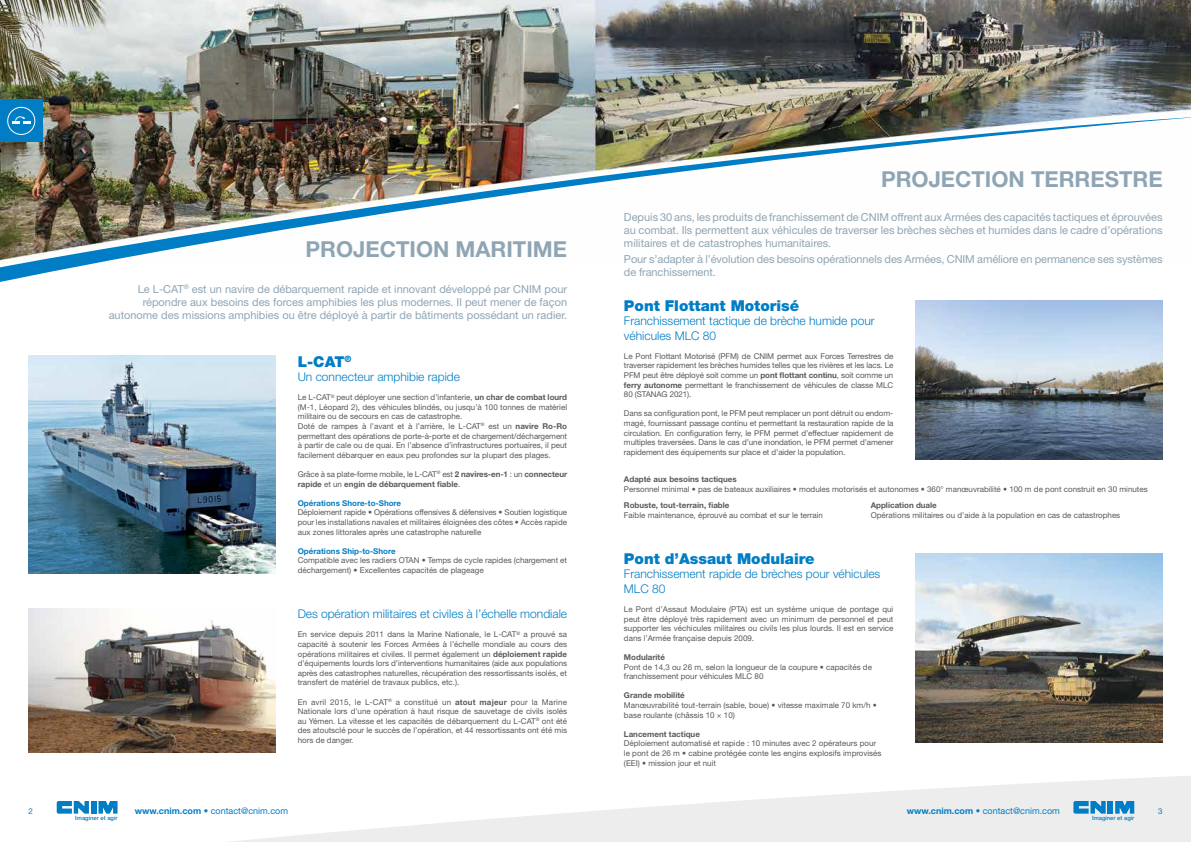
<style>
.page{position:relative;width:1191px;height:842px;background:#fff}
.page>*{position:absolute;margin:0;border:0;box-sizing:border-box;transform-origin:0 0}
.t1{font:700 22px "Helvetica Neue LT Std";color:#8fa5b4}
.t2{font:900 15px "Helvetica Neue LT Std";color:#007dc5}
.t3{font:300 12px/14.4px "Helvetica Neue LT Std";color:#007dc5}
.t4{font:11px/13px "Helvetica Neue LT Std";color:#8fa5b4;text-align:justify}
.t5{font:9px "Helvetica Neue LT Std";color:#007dc5}
.t6{font:8px/9.6px "Helvetica Neue LT Std";color:#58595b;text-align:justify}
.t7{font:700 8px/9.6px "Helvetica Neue LT Std";color:#58595b}
.t8{font:700 8px "Helvetica Neue LT Std";color:#007dc5}
.t9{font:8px "Helvetica Neue LT Std";color:#007dc5}
.t10{font:500 5.9px "Helvetica Neue";color:#007dc5}
.s1{font-weight:700}
.s2{font-weight:400}
</style>
<div class="page">
<svg style="left:96px;top:776px;width:1095px;height:66px"></svg>
<img style="left:28px;top:356px;width:247px;height:218px">
<img style="left:916px;top:300px;width:246px;height:159px">
<img style="left:916px;top:553px;width:246px;height:190px">
<img style="left:28px;top:609px;width:247px;height:144px">
<img style="left:0;top:0;width:1191px;height:116px">
<img style="left:0;top:116px;width:1191px;height:166px">
<div style="left:0;top:99px;width:43px;height:43px;background:#007dc5"></div>
<div style="left:7px;top:107px;width:28px;height:28px;border:1px solid #fff;border-radius:50%"></div>
<svg style="left:12px;top:116px;width:18px;height:8px"></svg>
<div style="left:91px;top:801px;width:5px;height:13px;background:#007dc5"></div>
<svg style="left:57px;top:801px;width:32px;height:13px"></svg>
<svg style="left:98px;top:801px;width:20px;height:13px"></svg>
<div style="left:1107px;top:801px;width:6px;height:13px;background:#007dc5"></div>
<svg style="left:1073px;top:801px;width:32px;height:13px"></svg>
<svg style="left:1115px;top:801px;width:19px;height:13px"></svg>
<h1 class="t1" style="left:305px;top:235px;width:263px">PROJECTION MARITIME</h1>
<p class="t4" style="left:109px;top:282px;width:460px;text-align:right">Le L-CAT<sup>®</sup> est un navire de débarquement rapide et innovant développé par CNIM pour répondre aux besoins des forces amphibies les plus modernes. Il peut mener de façon autonome des missions amphibies ou être déployé à partir de bâtiments possédant un radier.</p>
<h2 class="t2" style="left:298px;top:352px;width:55px">L-CAT<sup>®</sup></h2>
<h3 class="t3" style="left:298px;top:369px;width:164px">Un connecteur amphibie rapide</h3>
<p class="t6" style="left:298px;top:392px;width:271px;text-align:left">Le L-CAT<sup>®</sup> peut déployer une section d’infanterie, <span class="s1">un char de combat lourd </span>(M-1, Léopard 2), des véhicules blindés, ou jusqu’à 100 tonnes de matériel militaire ou de secours en cas de catastrophe.<br>Doté de rampes à l’avant et à l’arrière, le L-CAT<sup>®</sup> est un <span class="s1">navire Ro-Ro </span>permettant des opérations de porte-à-porte et de chargement/déchargement à partir de cale ou de quai. En l’absence d’infrastructures portuaires, il peut facilement débarquer en eaux peu profondes sur la plupart des plages.</p>
<p class="t7" style="left:298px;top:469px;width:271px"><span class="s2">Grâce à sa plate-forme mobile, le L-CAT</span><sup>®</sup> <span class="s2">est</span> 2 navires-en-1 <span class="s2">: un</span> connecteur rapide <span class="s2">et un</span> engin de débarquement fiable<span class="s2">.</span></p>
<p class="t8" style="left:298px;top:498px;width:105px">Opérations Shore-to-Shore</p>
<p class="t6" style="left:298px;top:508px;width:271px">Déploiement rapide • Opérations offensives &amp; défensives • Soutien logistique pour les installations navales et militaires éloignées des côtes • Accès rapide aux zones littorales après une catastrophe naturelle</p>
<p class="t8" style="left:298px;top:546px;width:99px">Opérations Ship-to-Shore</p>
<p class="t6" style="left:298px;top:556px;width:271px">Compatible avec les radiers OTAN • Temps de cycle rapides (chargement et déchargement) • Excellentes capacités de plageage</p>
<h3 class="t3" style="left:298px;top:606px;width:271px">Des opération militaires et civiles à l’échelle mondiale</h3>
<p class="t6" style="left:298px;top:629px;width:271px">En service depuis 2011 dans la Marine Nationale, le L-CAT<sup>®</sup> a prouvé sa capacité à soutenir les Forces Armées à l’échelle mondiale au cours des opérations militaires et civiles. Il permet également un <span class="s1">déploiement rapide </span>d’équipements lourds lors d’interventions humanitaires (aide aux populations après des catastrophes naturelles, récupération des ressortissants isolés, et transfert de matériel de travaux publics, etc.).</p>
<p class="t6" style="left:298px;top:697px;width:271px">En avril 2015, le L-CAT<sup>®</sup> a constitué un <span class="s1">atout majeur</span> pour la Marine Nationale lors d’une opération à haut risque de sauvetage de civils isolés au Yémen. La vitesse et les capacités de débarquement du L-CAT<sup>®</sup> ont été des atoutsclé pour le succès de l’opération, et 44 ressortissants ont été mis hors de danger.</p>
<h1 class="t1" style="left:881px;top:165px;width:283px">PROJECTION TERRESTRE</h1>
<p class="t4" style="left:624px;top:211px;width:540px">Depuis 30 ans, les produits de franchissement de CNIM offrent aux Armées des capacités tactiques et éprouvées au combat. Ils permettent aux véhicules de traverser les brèches sèches et humides dans le cadre d’opérations militaires et de catastrophes humanitaires.</p>
<h3 class="t4" style="left:624px;top:253px;width:540px">Pour s’adapter à l’évolution des besoins opérationnels des Armées, CNIM améliore en permanence ses systèmes de franchissement.</h3>
<h2 class="t2" style="left:624px;top:296px;width:177px">Pont Flottant Motorisé</h2>
<h3 class="t3" style="left:624px;top:313px;width:252px">Franchissement tactique de brèche humide pour véhicules MLC 80</h3>
<p class="t6" style="left:624px;top:351px;width:271px">Le Pont Flottant Motorisé (PFM) de CNIM permet aux Forces Terrestres de traverser rapidement les brèches humides telles que les rivières et les lacs. Le PFM peut être déployé soit comme un <span class="s1">pont flottant continu</span>, soit comme un <span class="s1">ferry autonome</span> permettant le franchissement de véhicules de classe MLC 80 (STANAG 2021).</p>
<p class="t6" style="left:624px;top:409px;width:271px">Dans sa configuration pont, le PFM peut remplacer un pont détruit ou endom&shy;magé, fournissant passage continu et permettant la restauration rapide de la circulation. En configuration ferry, le PFM permet d’effectuer rapidement de multiples traversées. Dans le cas d’une inondation, le PFM permet d’amener rapidement des équipements sur place et d’aider la population.</p>
<p class="t7" style="left:624px;top:474px;width:114px">Adapté aux besoins tactiques</p>
<p class="t6" style="left:624px;top:484px;width:525px">Personnel minimal • pas de bateaux auxiliaires • modules motorisés et autonomes • 360° manœuvrabilité • 100 m de pont construit en 30 minutes</p>
<p class="t7" style="left:624px;top:500px;width:107px">Robuste, tout-terrain, fiable</p>
<p class="t6" style="left:624px;top:510px;width:201px">Faible maintenance, éprouvé au combat et sur le terrain</p>
<p class="t7" style="left:870px;top:500px;width:68px">Application duale</p>
<p class="t6" style="left:870px;top:510px;width:251px">Opérations militaires ou d’aide à la population en cas de catastrophes</p>
<h2 class="t2" style="left:624px;top:550px;width:192px">Pont d’Assaut Modulaire</h2>
<h3 class="t3" style="left:624px;top:567px;width:258px">Franchissement rapide de brèches pour véhicules<br>MLC 80</h3>
<p class="t6" style="left:624px;top:604px;width:271px">Le Pont d’Assaut Modulaire (PTA) est un système unique de pontage qui peut être déployé très rapidement avec un minimum de personnel et peut supporter les véchicules militaires ou civils les plus lourds. Il est en service dans l’Armée française depuis 2009.</p>
<p class="t7" style="left:624px;top:652px;width:43px">Modularité</p>
<p class="t6" style="left:624px;top:662px;width:249px">Pont de 14,3 ou 26 m, selon la longueur de la coupure • capacités de franchissement pour véhicules MLC 80</p>
<p class="t7" style="left:624px;top:691px;width:62px">Grande mobilité</p>
<p class="t6" style="left:624px;top:700px;width:254px">Manœuvrabilité tout-terrain (sable, boue) • vitesse maximale 70 km/h • base roulante (châssis 10 × 10)</p>
<p class="t7" style="left:624px;top:729px;width:77px">Lancement tactique</p>
<p class="t6" style="left:624px;top:739px;width:259px;text-align:left">Déploiement automatisé et rapide : 10 minutes avec 2 opérateurs pour le pont de 26 m • cabine protégée conte les engins explosifs improvisés (EEI) • mission jour et nuit</p>
<p class="t5" style="left:135px;top:805px;width:155px"><span class="s1">www.cnim.com •</span> contact@cnim.com</p>
<p class="t5" style="left:907px;top:805px;width:155px"><span class="s1">www.cnim.com •</span> contact@cnim.com</p>
<p class="t9" style="left:28px;top:806px;width:6px">2</p>
<p class="t9" style="left:1158px;top:806px;width:6px">3</p>
<p class="t10" style="left:75px;top:813px;width:44px">Imaginer et agir</p>
<p class="t10" style="left:1092px;top:813px;width:44px">Imaginer et agir</p>
</div>
